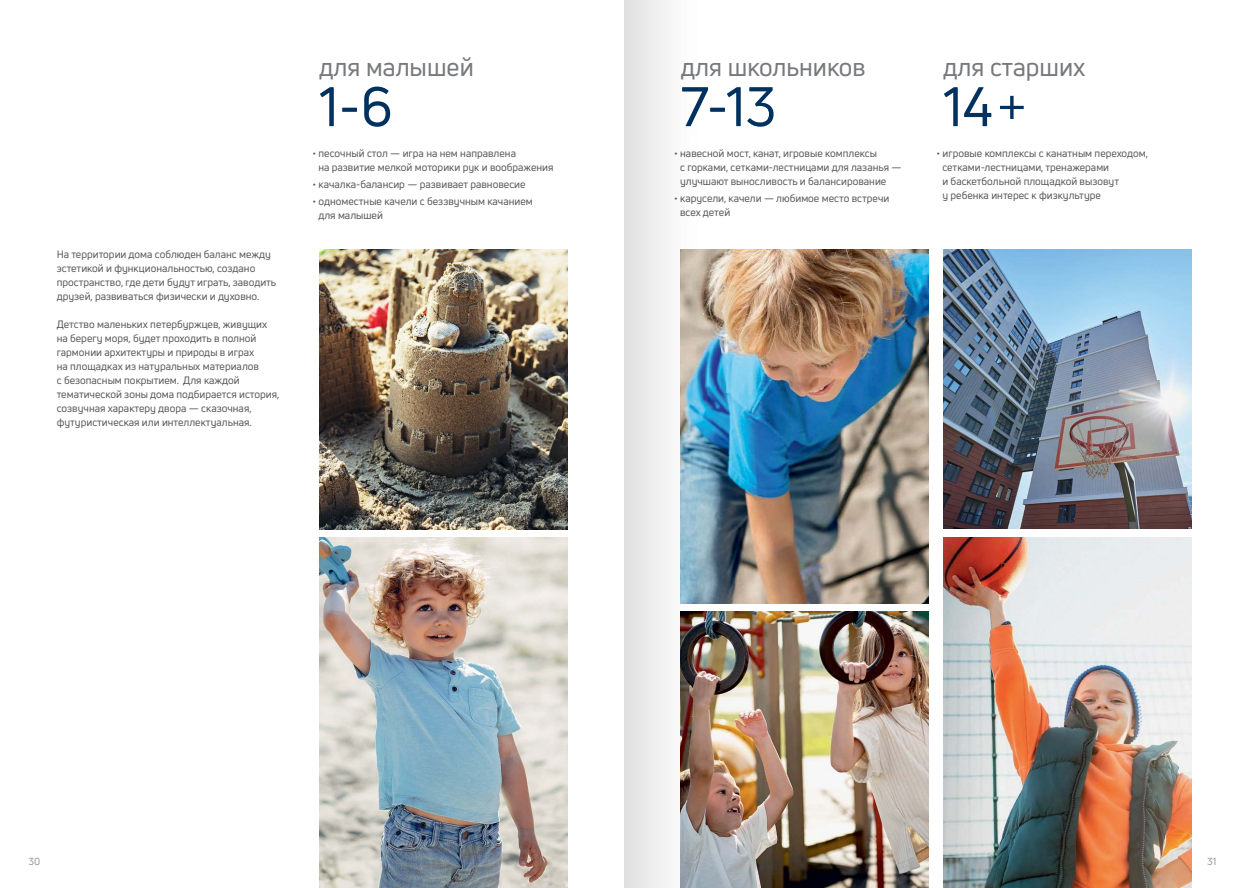
<style>
.page{position:relative;width:1248px;height:888px;background:#fff}
.page>*{position:absolute;margin:0;border:0;box-sizing:border-box;transform-origin:0 0}
.t1{font:54.5px "Uni Neue";color:#00315f}
.t2{font:25.1px "Uni Neue";color:#77787b}
.t3{font:10.5px/14px "Uni Neue";color:#58595b}
.t4{font:10px "Uni Neue";color:#939598}
.s1{font-family:"Montserrat"}
</style>
<div class="page">
<img style="left:943px;top:249px;width:248px;height:279px">
<img style="left:723px;top:611px;width:205px;height:276px">
<img style="left:319px;top:249px;width:248px;height:280px">
<img style="left:943px;top:537px;width:248px;height:350px">
<img style="left:723px;top:249px;width:205px;height:354px">
<img style="left:319px;top:538px;width:248px;height:349px">
<img style="left:624px;top:0;width:99px;height:887px">
<h2 class="t2" style="left:319px;top:52px;width:156px">для малышей</h2>
<h2 class="t2" style="left:680px;top:52px;width:186px">для школьников</h2>
<h2 class="t2" style="left:943px;top:52px;width:144px">для старших</h2>
<h1 class="t1" style="left:319px;top:73px;width:75px">1-6</h1>
<h1 class="t1" style="left:680px;top:73px;width:97px">7-13</h1>
<h1 class="t1" style="left:942px;top:73px;width:86px">14<span class="s1">+</span></h1>
<p class="t3" style="left:57px;top:246px;width:221px">На территории дома соблюден баланс между эстетикой и функциональностью, создано пространство, где дети будут играть, заводить друзей, развиваться физически и духовно.</p>
<p class="t3" style="left:57px;top:316px;width:224px">Детство маленьких петербуржцев, живущих на берегу моря, будет проходить в полной гармонии архитектуры и природы в играх<br>на площадках из натуральных материалов<br>с безопасным покрытием. Для каждой тематической зоны дома подбирается история, созвучная характеру двора — сказочная, футуристическая или интеллектуальная.</p>
<p class="t3" style="left:318px;top:146px;width:237px;text-indent:-6px">• песочный стол — игра на нем направлена<br>на развитие мелкой моторики рук и воображения</p>
<p class="t3" style="left:312px;top:177px;width:215px">• качалка-балансир — развивает равновесие</p>
<p class="t3" style="left:318px;top:194px;width:216px;text-indent:-6px">• одноместные качели с беззвучным качанием для малышей</p>
<p class="t3" style="left:680px;top:146px;width:223px;text-indent:-6px">• навесной мост, канат, игровые комплексы<br>с горками, сетками-лестницами для лазанья — улучшают выносливость и балансирование</p>
<p class="t3" style="left:680px;top:191px;width:211px;text-indent:-6px">• карусели, качели — любимое место встречи всех детей</p>
<p class="t3" style="left:942px;top:146px;width:207px;text-indent:-6px">• игровые комплексы с канатным переходом, сетками-лестницами, тренажерами<br>и баскетбольной площадкой вызовут<br>у ребенка интерес к физкультуре</p>
<p class="t4" style="left:28px;top:854px;width:13px">30</p>
<p class="t4" style="left:1206px;top:854px;width:11px">31</p>
</div>
